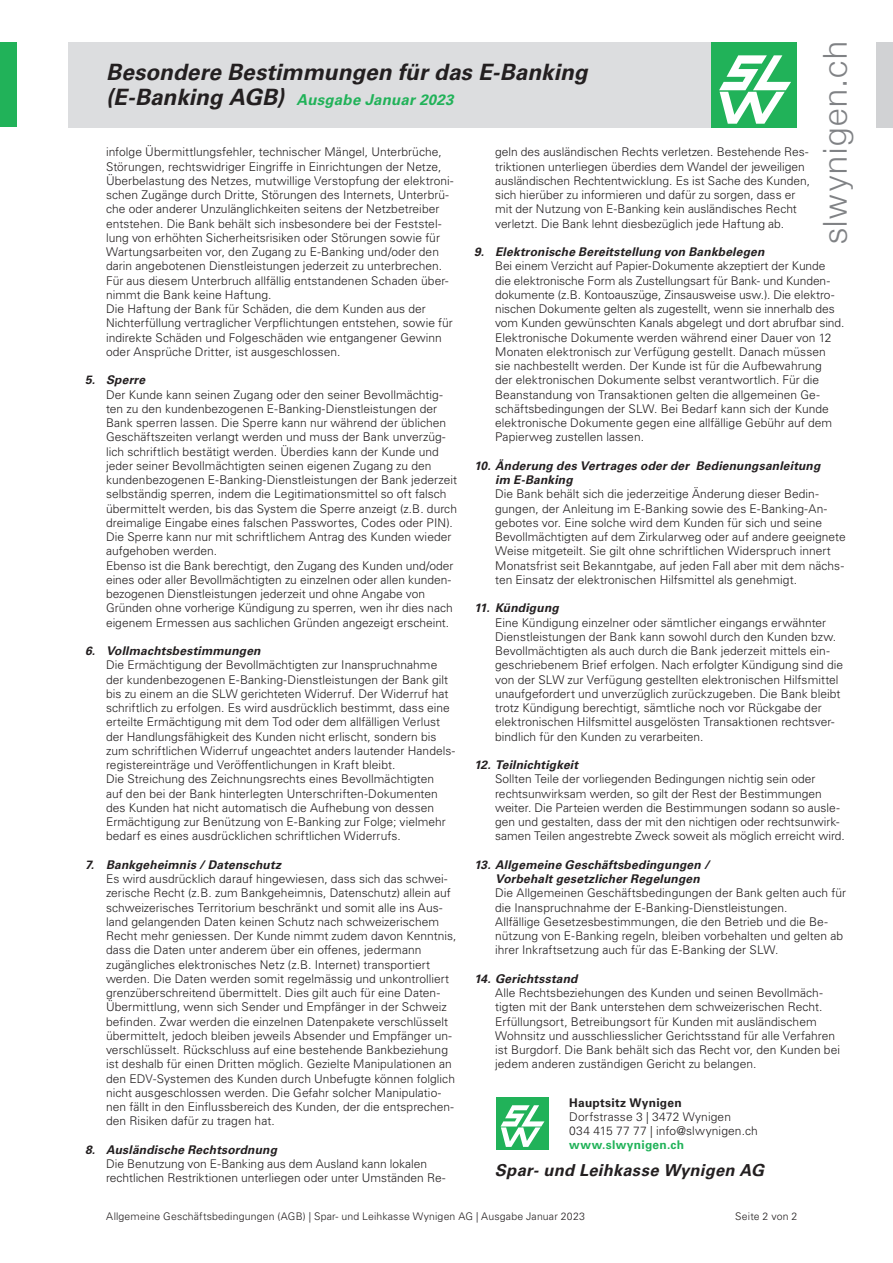
<style>
.page{position:relative;width:893px;height:1263px;background:#fff}
.page>*{position:absolute;margin:0;border:0;box-sizing:border-box;transform-origin:0 0}
.t1{font:300 33px "Helvetica Neue";letter-spacing:.06em;color:#808285}
.t2{font:italic 700 22.5px "Univers LT Pro 65";letter-spacing:.005em;color:#231f20}
.t3{font:italic 700 16.5px "Univers LT Pro 65";letter-spacing:.02em;color:#231f20}
.t4{font:italic 700 15px "Univers LT Pro 65";letter-spacing:.015em;color:#21b259}
.t5{font:300 12px/14.2px "Univers LT Pro 45";letter-spacing:.005em;color:#231f20}
.t6{font:italic 700 12px/14.2px "Univers LT Pro 65";letter-spacing:.015em;color:#231f20}
.t7{font:700 12px "Univers LT Pro 65";letter-spacing:.025em;color:#231f20}
.t8{font:700 12px "Univers LT Pro 65";letter-spacing:.025em;color:#21b259}
.t9{font:300 10.5px "Univers LT Pro 45";letter-spacing:.015em;color:#231f20}
.s1{font-size:22.5px;color:#231f20}
.s2{font-family:"Univers LT Pro 65";font-weight:700;font-style:italic}
</style>
<div class="page">
<div style="left:0;top:43px;width:17px;height:84px;background:#21b259"></div>
<div style="left:68px;top:43px;width:644px;height:85px;background:#dcdddf"></div>
<div style="left:876px;top:43px;width:17px;height:85px;background:#d1d2d4"></div>
<div style="left:712px;top:43px;width:85px;height:85px;background:#21b259"></div>
<svg style="left:719px;top:55px;width:72px;height:69px"></svg>
<div style="left:496px;top:1097px;width:52px;height:52px;background:#21b259"></div>
<svg style="left:501px;top:1105px;width:43px;height:42px"></svg>
<p class="t1" style="left:808px;top:244px;width:205px;rotate:-90deg">slwynigen.ch</p>
<h2 class="t2" style="left:106px;top:56px;width:483px">Besondere Bestimmungen für das E-Banking</h2>
<p class="t4" style="left:106px;top:90px;width:349px"><span class="s1">(E-Banking AGB)</span> Ausgabe Januar 2023</p>
<p class="t5" style="left:106px;top:145px;width:349px">infolge Übermittlungsfehler, technischer Mängel, Unterbrüche, Störungen, rechtswidriger Eingriffe in Einrichtungen der Netze, Überbelastung des Netzes, mutwillige Verstopfung der elektroni&shy;schen Zugänge durch Dritte, Störungen des Internets, Unterbrü&shy;che oder anderer Unzulänglichkeiten seitens der Netzbetreiber entstehen. Die Bank behält sich insbesondere bei der Feststel&shy;lung von erhöhten Sicherheitsrisiken oder Störungen sowie für Wartungsarbeiten vor, den Zugang zu E-Banking und/oder den darin angebotenen Dienstleistungen jederzeit zu unterbrechen.<br>Für aus diesem Unterbruch allfällig entstandenen Schaden über&shy;nimmt die Bank keine Haftung.</p>
<p class="t5" style="left:106px;top:301px;width:348px">Die Haftung der Bank für Schäden, die dem Kunden aus der Nichterfüllung vertraglicher Verpflichtungen entstehen, sowie für indirekte Schäden und Folgeschäden wie entgangener Gewinn oder Ansprüche Dritter, ist ausgeschlossen.</p>
<p class="t5" style="left:106px;top:373px;width:353px;text-indent:-21px"><span class="s2">5. Sperre<br></span>Der Kunde kann seinen Zugang oder den seiner Bevollmächtig&shy;ten zu den kundenbezogenen E-Banking-Dienstleistungen der Bank sperren lassen. Die Sperre kann nur während der üblichen Geschäftszeiten verlangt werden und muss der Bank unverzüg&shy;lich schriftlich bestätigt werden. Überdies kann der Kunde und jeder seiner Bevollmächtigten seinen eigenen Zugang zu den kundenbezogenen E-Banking-Dienstleistungen der Bank jederzeit selbständig sperren, indem die Legitimationsmittel so oft falsch übermittelt werden, bis das System die Sperre anzeigt (z.B. durch dreimalige Eingabe eines falschen Passwortes, Codes oder PIN).<br>Die Sperre kann nur mit schriftlichem Antrag des Kunden wieder aufgehoben werden.</p>
<p class="t5" style="left:106px;top:558px;width:349px">Ebenso ist die Bank berechtigt, den Zugang des Kunden und/oder eines oder aller Bevollmächtigten zu einzelnen oder allen kunden&shy;bezogenen Dienstleistungen jederzeit und ohne Angabe von Gründen ohne vorherige Kündigung zu sperren, wen ihr dies nach eigenem Ermessen aus sachlichen Gründen angezeigt erscheint.</p>
<p class="t6" style="left:85px;top:643px;width:177px">6. Vollmachtsbestimmungen</p>
<p class="t5" style="left:106px;top:658px;width:351px">Die Ermächtigung der Bevollmächtigten zur Inanspruchnahme der kundenbezogenen E-Banking-Dienstleistungen der Bank gilt bis zu einem an die SLW gerichteten Widerruf. Der Widerruf hat schriftlich zu erfolgen. Es wird ausdrücklich bestimmt, dass eine erteilte Ermächtigung mit dem Tod oder dem allfälligen Verlust der Handlungsfähigkeit des Kunden nicht erlischt, sondern bis zum schriftlichen Widerruf ungeachtet anders lautender Handels&shy;registereinträge und Veröffentlichungen in Kraft bleibt.</p>
<p class="t5" style="left:106px;top:772px;width:341px">Die Streichung des Zeichnungsrechts eines Bevollmächtigten auf den bei der Bank hinterlegten Unterschriften-Dokumenten des Kunden hat nicht automatisch die Aufhebung von dessen Ermächtigung zur Benützung von E-Banking zur Folge; vielmehr bedarf es eines ausdrücklichen schriftlichen Widerrufs.</p>
<p class="t6" style="left:85px;top:857px;width:197px">7. Bankgeheimnis / Datenschutz</p>
<p class="t5" style="left:106px;top:871px;width:352px">Es wird ausdrücklich darauf hingewiesen, dass sich das schwei&shy;zerische Recht (z.B. zum Bankgeheimnis, Datenschutz) allein auf schweizerisches Territorium beschränkt und somit alle ins Aus&shy;land gelangenden Daten keinen Schutz nach schweizerischem Recht mehr geniessen. Der Kunde nimmt zudem davon Kenntnis, dass die Daten unter anderem über ein offenes, jedermann zugängliches elektronisches Netz (z.B. Internet) transportiert werden. Die Daten werden somit regelmässig und unkontrolliert grenzüberschreitend übermittelt. Dies gilt auch für eine Daten-Übermittlung, wenn sich Sender und Empfänger in der Schweiz befinden. Zwar werden die einzelnen Datenpakete verschlüsselt übermittelt, jedoch bleiben jeweils Absender und Empfänger un&shy;verschlüsselt. Rückschluss auf eine bestehende Bankbeziehung ist deshalb für einen Dritten möglich. Gezielte Manipulationen an den EDV-Systemen des Kunden durch Unbefugte können folglich nicht ausgeschlossen werden. Die Gefahr solcher Manipulatio&shy;nen fällt in den Einflussbereich des Kunden, der die entsprechen&shy;den Risiken dafür zu tragen hat.</p>
<p class="t6" style="left:85px;top:1142px;width:193px">8. Ausländische Rechtsordnung</p>
<p class="t5" style="left:106px;top:1156px;width:341px">Die Benutzung von E-Banking aus dem Ausland kann lokalen rechtlichen Restriktionen unterliegen oder unter Umständen Re-</p>
<p class="t5" style="left:495px;top:145px;width:317px">geln des ausländischen Rechts verletzen. Bestehende Res&shy;triktionen unterliegen überdies dem Wandel der jeweiligen ausländischen Rechtentwicklung. Es ist Sache des Kunden, sich hierüber zu informieren und dafür zu sorgen, dass er mit der Nutzung von E-Banking kein ausländisches Recht verletzt. Die Bank lehnt diesbezüglich jede Haftung ab.</p>
<p class="t6" style="left:474px;top:244px;width:292px">9. Elektronische Bereitstellung von Bankbelegen</p>
<p class="t5" style="left:495px;top:259px;width:351px">Bei einem Verzicht auf Papier-Dokumente akzeptiert der Kunde<br>die elektronische Form als Zustellungsart für Bank- und Kunden&shy;dokumente (z.B. Kontoauszüge, Zinsausweise usw.). Die elektro&shy;nischen Dokumente gelten als zugestellt, wenn sie innerhalb des vom Kunden gewünschten Kanals abgelegt und dort abrufbar sind.<br>Elektronische Dokumente werden während einer Dauer von 12<br>Monaten elektronisch zur Verfügung gestellt. Danach müssen<br>sie nachbestellt werden. Der Kunde ist für die Aufbewahrung<br>der elektronischen Dokumente selbst verantwortlich. Für die Beanstandung von Transaktionen gelten die allgemeinen Ge&shy;schäftsbedingungen der SLW. Bei Bedarf kann sich der Kunde elektronische Dokumente gegen eine allfällige Gebühr auf dem Papierweg zustellen lassen.</p>
<p class="t6" style="left:495px;top:458px;width:327px;text-indent:-21px">10. Änderung des Vertrages oder der Bedienungsanleitung im E-Banking</p>
<p class="t5" style="left:495px;top:487px;width:352px">Die Bank behält sich die jederzeitige Änderung dieser Bedin&shy;gungen, der Anleitung im E-Banking sowie des E-Banking-An&shy;gebotes vor. Eine solche wird dem Kunden für sich und seine Bevollmächtigten auf dem Zirkularweg oder auf andere geeignete Weise mitgeteilt. Sie gilt ohne schriftlichen Widerspruch innert Monatsfrist seit Bekanntgabe, auf jeden Fall aber mit dem nächs&shy;ten Einsatz der elektronischen Hilfsmittel als genehmigt.</p>
<p class="t6" style="left:474px;top:600px;width:86px">11. Kündigung</p>
<p class="t5" style="left:495px;top:615px;width:350px">Eine Kündigung einzelner oder sämtlicher eingangs erwähnter Dienstleistungen der Bank kann sowohl durch den Kunden bzw.<br>Bevollmächtigten als auch durch die Bank jederzeit mittels ein&shy;geschriebenem Brief erfolgen. Nach erfolgter Kündigung sind die von der SLW zur Verfügung gestellten elektronischen Hilfsmittel unaufgefordert und unverzüglich zurückzugeben. Die Bank bleibt trotz Kündigung berechtigt, sämtliche noch vor Rückgabe der elektronischen Hilfsmittel ausgelösten Transaktionen rechtsver&shy;bindlich für den Kunden zu verarbeiten.</p>
<p class="t6" style="left:474px;top:757px;width:106px">12. Teilnichtigkeit</p>
<p class="t5" style="left:495px;top:772px;width:351px">Sollten Teile der vorliegenden Bedingungen nichtig sein oder rechtsunwirksam werden, so gilt der Rest der Bestimmungen weiter. Die Parteien werden die Bestimmungen sodann so ausle&shy;gen und gestalten, dass der mit den nichtigen oder rechtsunwirk&shy;samen Teilen angestrebte Zweck soweit als möglich erreicht wird.</p>
<p class="t6" style="left:495px;top:857px;width:216px;text-indent:-21px">13. Allgemeine Geschäftsbedingungen /<br>Vorbehalt gesetzlicher Regelungen</p>
<p class="t5" style="left:495px;top:886px;width:352px">Die Allgemeinen Geschäftsbedingungen der Bank gelten auch für die Inanspruchnahme der E-Banking-Dienstleistungen.</p>
<p class="t5" style="left:495px;top:914px;width:349px">Allfällige Gesetzesbestimmungen, die den Betrieb und die Be&shy;nützung von E-Banking regeln, bleiben vorbehalten und gelten ab ihrer Inkraftsetzung auch für das E-Banking der SLW.</p>
<p class="t6" style="left:474px;top:971px;width:105px">14. Gerichtsstand</p>
<p class="t5" style="left:495px;top:985px;width:346px">Alle Rechtsbeziehungen des Kunden und seinen Bevollmäch&shy;tigten mit der Bank unterstehen dem schweizerischen Recht.<br>Erfüllungsort, Betreibungsort für Kunden mit ausländischem Wohnsitz und ausschliesslicher Gerichtsstand für alle Verfahren ist Burgdorf. Die Bank behält sich das Recht vor, den Kunden bei jedem anderen zuständigen Gericht zu belangen.</p>
<p class="t7" style="left:569px;top:1094px;width:114px">Hauptsitz Wynigen</p>
<p class="t5" style="left:569px;top:1109px;width:163px">Dorfstrasse 3 | 3472 Wynigen</p>
<p class="t5" style="left:569px;top:1123px;width:190px">034 415 77 77 | info@slwynigen.ch</p>
<p class="t8" style="left:569px;top:1136px;width:116px">www.slwynigen.ch</p>
<p class="t3" style="left:495px;top:1158px;width:271px">Spar- und Leihkasse Wynigen AG</p>
<p class="t9" style="left:106px;top:1210px;width:480px">Allgemeine Geschäftsbedingungen (AGB) | Spar- und Leihkasse Wynigen AG | Ausgabe Januar 2023</p>
<p class="t9" style="left:735px;top:1210px;width:64px">Seite 2 von 2</p>
</div>
